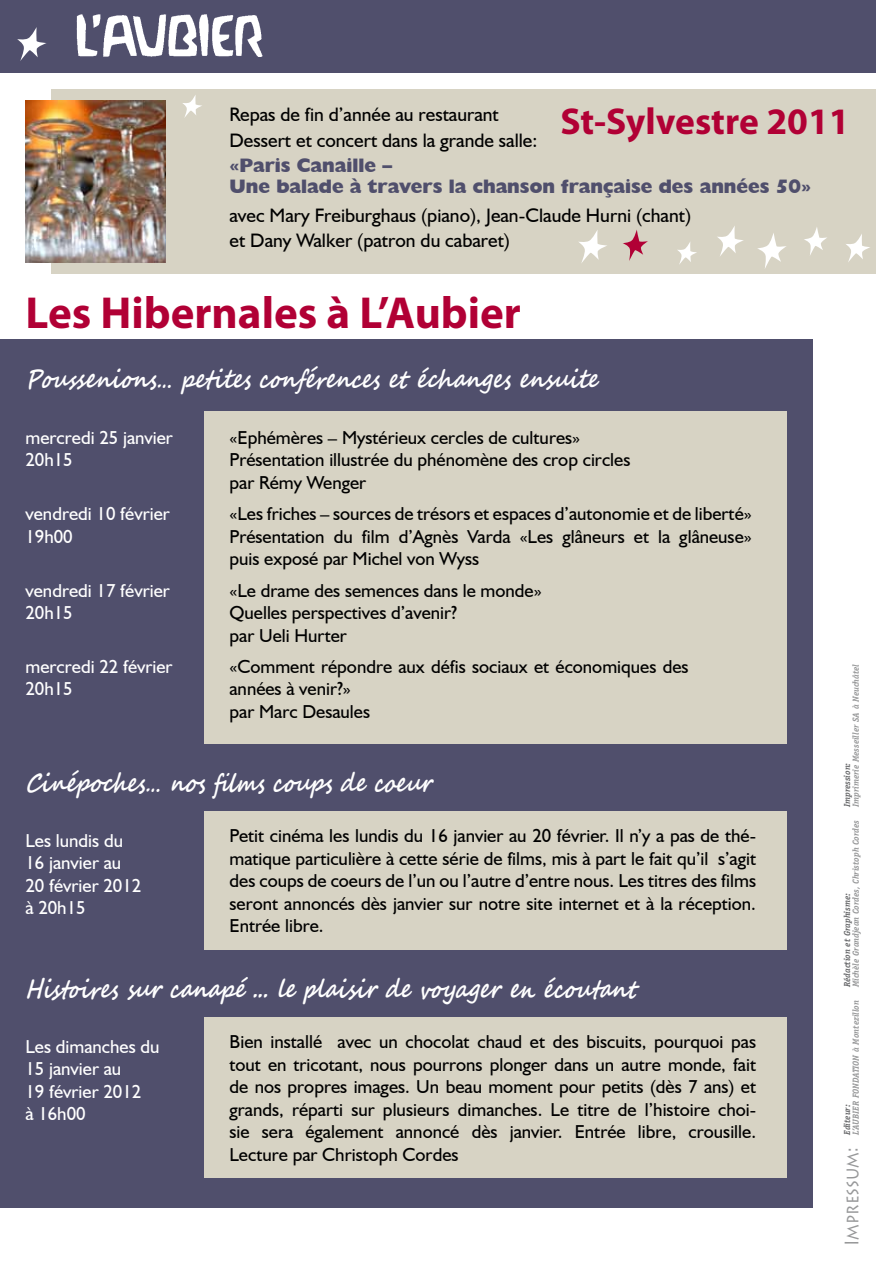
<style>
.page{position:relative;width:876px;height:1263px;background:#fff}
.page>*{position:absolute;margin:0;border:0;box-sizing:border-box;transform-origin:0 0}
.t1{font:700 45px "Myriad Pro";color:#b10035}
.t2{font:700 37.5px "Myriad Pro";color:#b10035}
.t3{font:italic 700 25.5px "Segoe Script";color:#fff;scale:.8 1}
.t4{font:19.5px/25.5px "Humanist 521 BT";color:#000}
.t5{font:800 19.5px/21px "Humanist 521 BT";color:#504f6c}
.t6{font:19.5px "Lithos Pro";color:#979899;scale:.85 1}
.t7{font:18.75px/22.5px "Humanist 521 BT";color:#000}
.t8{font:18.75px/22.5px "Humanist 521 BT";color:#fff}
.t9{font:italic 700 8.85px "Officina Serif";color:#979899}
.t10{font:italic 700 8.85px "Officina Serif";color:#6b6c6e}
</style>
<div class="page">
<div style="left:0;top:0;width:876px;height:72px;background:#504f6c"></div>
<div style="left:0;top:340px;width:812px;height:868px;background:#504f6c"></div>
<img style="left:76px;top:14px;width:187px;height:43px">
<div style="left:51px;top:89px;width:825px;height:185px;background:#d7d3c4"></div>
<svg style="left:578px;top:230px;width:29px;height:33px"></svg>
<svg style="left:623px;top:230px;width:25px;height:31px"></svg>
<img style="left:26px;top:101px;width:140px;height:161px">
<svg style="left:677px;top:242px;width:20px;height:22px"></svg>
<svg style="left:717px;top:226px;width:27px;height:30px"></svg>
<svg style="left:757px;top:233px;width:29px;height:35px"></svg>
<svg style="left:17px;top:27px;width:30px;height:34px"></svg>
<svg style="left:804px;top:227px;width:23px;height:28px"></svg>
<svg style="left:846px;top:234px;width:24px;height:28px"></svg>
<svg style="left:182px;top:95px;width:20px;height:23px"></svg>
<div style="left:204px;top:411px;width:583px;height:332px;background:#d7d3c4"></div>
<div style="left:204px;top:811px;width:583px;height:138px;background:#d7d3c4"></div>
<div style="left:204px;top:1017px;width:583px;height:161px;background:#d7d3c4"></div>
<p class="t4" style="left:230px;top:101px;width:309px">Repas de fin d’année au restaurant<br>Dessert et concert dans la grande salle:</p>
<p class="t5" style="left:230px;top:155px;width:583px">«Paris Canaille –<br>Une balade à travers la chanson française des années 50»</p>
<p class="t4" style="left:230px;top:202px;width:463px">avec Mary Freiburghaus (piano), Jean-Claude Hurni (chant) et Dany Walker (patron du cabaret)</p>
<h2 class="t2" style="left:560px;top:101px;width:291px">St-Sylvestre 2011</h2>
<h1 class="t1" style="left:26px;top:288px;width:497px">Les Hibernales à L’Aubier</h1>
<h3 class="t3" style="left:26px;top:359px;width:726px">Poussenions…petitesconférencesetéchangesensuite</h3>
<p class="t7" style="left:230px;top:426px;width:402px">«Ephémères – Mystérieux cercles de cultures»<br>Présentation illustrée du phénomène des crop circles par Rémy Wenger</p>
<p class="t8" style="left:26px;top:426px;width:149px">mercredi 25 janvier<br>20h15</p>
<p class="t8" style="left:26px;top:502px;width:146px">vendredi 10 février<br>19h00</p>
<p class="t7" style="left:230px;top:502px;width:524px;text-align:justify">«Les friches – sources de trésors et espaces d’autonomie et de liberté» Présentation du film d’Agnès Varda «Les glâneurs et la glâneuse» puis exposé par Michel von Wyss</p>
<p class="t8" style="left:26px;top:578px;width:146px">vendredi 17 février<br>20h15</p>
<p class="t7" style="left:230px;top:578px;width:314px">«Le drame des semences dans le monde»<br>Quelles perspectives d’avenir?<br>par Ueli Hurter</p>
<p class="t8" style="left:26px;top:655px;width:149px">mercredi 22 février<br>20h15</p>
<p class="t7" style="left:230px;top:655px;width:461px">«Comment répondre aux défis sociaux et économiques des années à venir?»<br>par Marc Desaules</p>
<h3 class="t3" style="left:26px;top:762px;width:519px">Cinépoches…nosfilmscoupsdecoeur</h3>
<p class="t8" style="left:26px;top:828px;width:117px">Les lundis du<br>16 janvier au<br>20 février 2012 à 20h15</p>
<p class="t7" style="left:230px;top:824px;width:528px;text-align:justify">Petit cinéma les lundis du 16 janvier au 20 février. Il n’y a pas de thé&shy;matique particulière à cette série de films, mis à part le fait qu’il s’agit des coups de coeurs de l’un ou l’autre d’entre nous. Les titres des films seront annoncés dès janvier sur notre site internet et à la réception.<br>Entrée libre.</p>
<h3 class="t3" style="left:26px;top:968px;width:774px">Histoiressurcanapé...leplaisirdevoyagerenécoutant</h3>
<p class="t8" style="left:26px;top:1035px;width:136px">Les dimanches du<br>15 janvier au<br>19 février 2012<br>à 16h00</p>
<p class="t7" style="left:230px;top:1030px;width:528px;text-align:justify">Bien installé avec un chocolat chaud et des biscuits, pourquoi pas tout en tricotant, nous pourrons plonger dans un autre monde, fait de nos propres images. Un beau moment pour petits (dès 7 ans) et grands, réparti sur plusieurs dimanches. Le titre de l’histoire choi&shy;sie sera également annoncé dès janvier. Entrée libre, crousille.<br>Lecture par Christoph Cordes</p>
<p class="t9" style="left:851px;top:807px;width:145px;rotate:-90deg">Imprimerie Messeiller SA à Neuchâtel</p>
<p class="t10" style="left:842px;top:807px;width:46px;rotate:-90deg">Impression:</p>
<p class="t9" style="left:851px;top:987px;width:169px;rotate:-90deg">Michèle Grandjean Cordes, Christoph Cordes</p>
<p class="t10" style="left:842px;top:987px;width:95px;rotate:-90deg">Rédaction et Graphisme:</p>
<p class="t9" style="left:851px;top:1135px;width:136px;rotate:-90deg">L’AUBIER FONDATION à Montezillon</p>
<p class="t6" style="left:840px;top:1246px;width:168px;rotate:-90deg">Impressum: <sup>Editeur:</sup></p>
</div>
